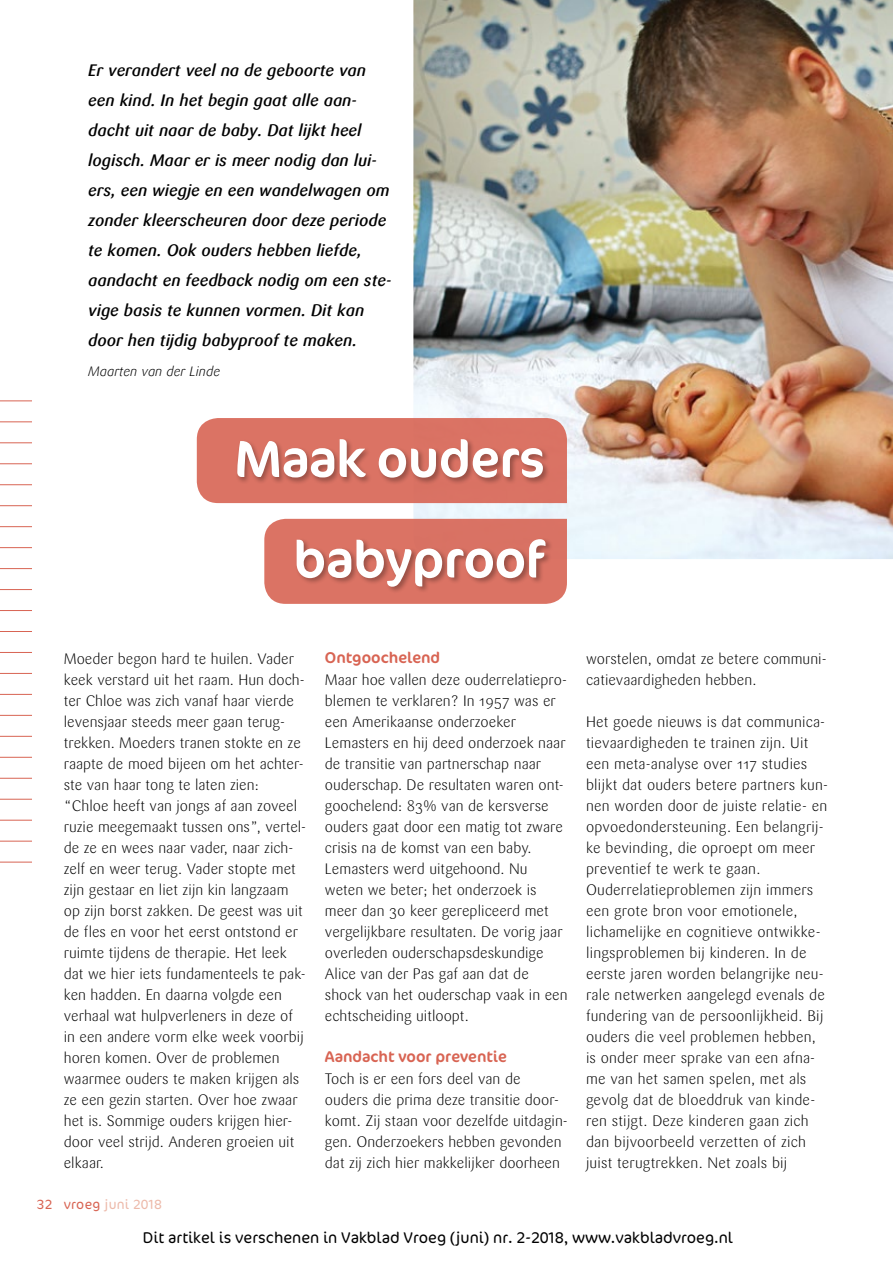
<style>
.page{position:relative;width:893px;height:1263px;background:#fff}
.page>*{position:absolute;margin:0;border:0;box-sizing:border-box;transform-origin:0 0}
.t1{font:italic 500 16.5px/30px "Sari";color:#000}
.t2{font:300 15.75px "Cocon";color:#000}
.t3{font:15.75px "Cocon";color:#d86453}
.t4{font:300 15px/21px "Sari";color:#000}
.t5{font:italic 300 13.5px "Sari";color:#000}
.t6{font:300 13.5px "Cocon";letter-spacing:.02em;color:#edbaaa}
.s1{color:#d86453}
</style>
<div class="page">
<img style="left:413px;top:0;width:480px;height:559px">
<hr style="left:0;top:400px;width:32px;height:1px;background:#d86453">
<hr style="left:0;top:421px;width:32px;height:1px;background:#d86453">
<hr style="left:0;top:442px;width:32px;height:1px;background:#d86453">
<hr style="left:0;top:463px;width:32px;height:1px;background:#d86453">
<hr style="left:0;top:484px;width:32px;height:1px;background:#d86453">
<hr style="left:0;top:505px;width:32px;height:1px;background:#d86453">
<hr style="left:0;top:526px;width:32px;height:1px;background:#d86453">
<hr style="left:0;top:547px;width:32px;height:1px;background:#d86453">
<hr style="left:0;top:568px;width:32px;height:1px;background:#d86453">
<hr style="left:0;top:589px;width:32px;height:1px;background:#d86453">
<hr style="left:0;top:610px;width:32px;height:1px;background:#d86453">
<hr style="left:0;top:631px;width:32px;height:1px;background:#d86453">
<hr style="left:0;top:652px;width:32px;height:1px;background:#d86453">
<hr style="left:0;top:673px;width:32px;height:1px;background:#d86453">
<hr style="left:0;top:694px;width:32px;height:1px;background:#d86453">
<hr style="left:0;top:715px;width:32px;height:1px;background:#d86453">
<hr style="left:0;top:736px;width:32px;height:1px;background:#d86453">
<hr style="left:0;top:757px;width:32px;height:1px;background:#d86453">
<hr style="left:0;top:778px;width:32px;height:1px;background:#d86453">
<hr style="left:0;top:799px;width:32px;height:1px;background:#d86453">
<hr style="left:0;top:820px;width:32px;height:1px;background:#d86453">
<hr style="left:0;top:841px;width:32px;height:1px;background:#d86453">
<hr style="left:0;top:862px;width:32px;height:1px;background:#d86453">
<svg style="left:264px;top:519px;width:303px;height:85px"></svg>
<svg style="left:197px;top:418px;width:370px;height:85px;background:#db867a"></svg>
<p class="t1" style="left:88px;top:56px;width:305px">Er verandert veel na de geboorte van een kind. In het begin gaat alle aan&shy;dacht uit naar de baby. Dat lijkt heel logisch. Maar er is meer nodig dan lui&shy;ers, een wiegje en een wandelwagen om zonder kleerscheuren door deze periode te komen. Ook ouders hebben liefde, aandacht en feedback nodig om een ste&shy;vige basis te kunnen vormen. Dit kan door hen tijdig babyproof te maken.</p>
<p class="t5" style="left:88px;top:364px;width:133px">Maarten van der Linde</p>
<p class="t4" style="left:64px;top:649px;width:244px">Moeder begon hard te huilen. Vader keek verstard uit het raam. Hun doch&shy;ter Chloe was zich vanaf haar vierde levensjaar steeds meer gaan terug&shy;trekken. Moeders tranen stokte en ze raapte de moed bijeen om het achter&shy;ste van haar tong te laten zien: “Chloe heeft van jongs af aan zoveel ruzie meegemaakt tussen ons”, vertel&shy;de ze en wees naar vader, naar zich&shy;zelf en weer terug. Vader stopte met zijn gestaar en liet zijn kin langzaam op zijn borst zakken. De geest was uit de fles en voor het eerst ontstond er ruimte tijdens de therapie. Het leek dat we hier iets fundamenteels te pak&shy;ken hadden. En daarna volgde een verhaal wat hulpverleners in deze of in een andere vorm elke week voorbij horen komen. Over de problemen waarmee ouders te maken krijgen als ze een gezin starten. Over hoe zwaar het is. Sommige ouders krijgen hier&shy;door veel strijd. Anderen groeien uit elkaar.</p>
<p class="t3" style="left:325px;top:647px;width:117px">Ontgoochelend</p>
<p class="t4" style="left:325px;top:670px;width:244px">Maar hoe vallen deze ouderrelatiepro&shy;blemen te verklaren? In 1957 was er een Amerikaanse onderzoeker Lemasters en hij deed onderzoek naar de transitie van partnerschap naar ouderschap. De resultaten waren ont&shy;goochelend: 83% van de kersverse ouders gaat door een matig tot zware crisis na de komst van een baby.<br>Lemasters werd uitgehoond. Nu weten we beter; het onderzoek is meer dan 30 keer gerepliceerd met vergelijkbare resultaten. De vorig jaar overleden ouderschapsdeskundige Alice van der Pas gaf aan dat de shock van het ouderschap vaak in een echtscheiding uitloopt.</p>
<p class="t3" style="left:325px;top:1046px;width:184px">Aandacht voor preventie</p>
<p class="t4" style="left:325px;top:1069px;width:244px">Toch is er een fors deel van de<br>ouders die prima deze transitie door&shy;komt. Zij staan voor dezelfde uitdagin&shy;gen. Onderzoekers hebben gevonden dat zij zich hier makkelijker doorheen</p>
<p class="t6" style="left:37px;top:1196px;width:127px"><span class="s1">32 vroeg</span> juni 2018</p>
<p class="t4" style="left:586px;top:649px;width:242px">worstelen, omdat ze betere communi&shy;catievaardigheden hebben.</p>
<p class="t4" style="left:586px;top:712px;width:244px">Het goede nieuws is dat communica&shy;tievaardigheden te trainen zijn. Uit een meta-analyse over 117 studies blijkt dat ouders betere partners kun&shy;nen worden door de juiste relatie- en opvoedondersteuning. Een belangrij&shy;ke bevinding, die oproept om meer preventief te werk te gaan.<br>Ouderrelatieproblemen zijn immers een grote bron voor emotionele, lichamelijke en cognitieve ontwikke&shy;lingsproblemen bij kinderen. In de eerste jaren worden belangrijke neu&shy;rale netwerken aangelegd evenals de fundering van de persoonlijkheid. Bij ouders die veel problemen hebben, is onder meer sprake van een afna&shy;me van het samen spelen, met als gevolg dat de bloeddruk van kinde&shy;ren stijgt. Deze kinderen gaan zich dan bijvoorbeeld verzetten of zich juist terugtrekken. Net zoals bij</p>
<p class="t2" style="left:143px;top:1228px;width:591px">Dit artikel is verschenen in Vakblad Vroeg (juni) nr. 2-2018, www.vakbladvroeg.nl</p>
</div>
